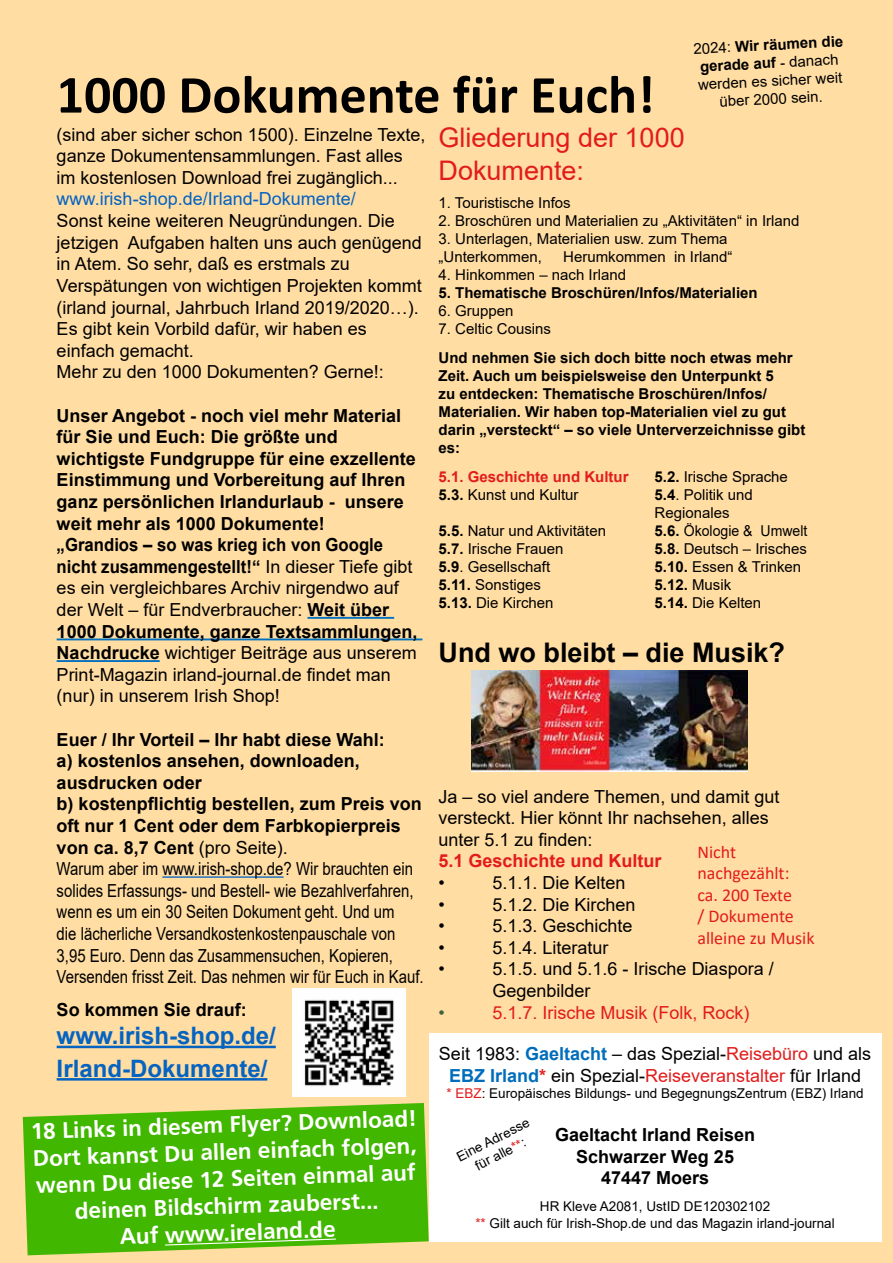
<style>
.page{position:relative;width:893px;height:1263px;background:#ffdda3}
.page>*{position:absolute;margin:0;border:0;box-sizing:border-box;transform-origin:0 0}
.t1{font:700 54px "Calibri";color:#000}
.t2{font:27px/32.4px "Arial";color:#e21c1c}
.t3{font:700 27px "Arial";color:#000}
.t4{font:700 24px/32.4px "Arial";color:#0563c1}
.t5{font:700 22.5px/27px "Frutiger";color:#fff;text-align:center}
.t6{font:18px/21.6px "Arial";color:#000}
.t7{font:700 18px/21.6px "Arial";color:#000}
.t8{font:18px/21.6px "Calibri";color:#e21c1c}
.t9{font:18px "Arial";color:#0563c1}
.t10{font:18px "Arial";color:#e21c1c}
.t11{font:700 18px "Arial";color:#e21c1c}
.t12{font:18px "Arial";color:#3e623e}
.t13{font:15px/18px "Arial";color:#000}
.t14{font:700 15px/18px "Arial";color:#000}
.t15{font:700 15px "Arial";color:#e21c1c}
.t16{font:15px "Arial";color:#000;scale:.94 1}
.t17{font:13.5px/16.2px "Arial";color:#000;text-align:center}
.s1{font-weight:700}
.s2{font-weight:400}
.s3{font-weight:700;color:#006dbb}
.s4{color:#e21c1c}
.s5{font-weight:700;color:#e21c1c}
</style>
<div class="page">
<hr style="left:307px;top:617px;width:87px;height:2px;background:#0070c0">
<hr style="left:57px;top:638px;width:365px;height:2px;background:#0070c0">
<hr style="left:57px;top:660px;width:103px;height:2px;background:#0070c0">
<hr style="left:162px;top:876px;width:122px;height:2px;background:#0563c1">
<hr style="left:57px;top:1046px;width:219px;height:2px;background:#0563c1">
<hr style="left:57px;top:1078px;width:210px;height:2px;background:#0563c1">
<img style="left:472px;top:670px;width:276px;height:101px">
<img style="left:293px;top:989px;width:113px;height:108px">
<div style="left:429px;top:1033px;width:453px;height:209px;background:#fff"></div>
<svg style="left:23px;top:1103px;width:406px;height:152px;background:#54ba10"></svg>
<svg style="left:164px;top:1238px;width:173px;height:8px"></svg>
<h1 class="t1" style="left:57px;top:56px;width:599px">1000 Dokumente für Euch!</h1>
<p class="t13" style="left:693px;top:40px;width:151px;text-align:center;rotate:-3deg">2024: <span class="s1">Wir räumen die gerade auf</span> - danach werden es sicher weit über 2000 sein.</p>
<p class="t6" style="left:57px;top:123px;width:370px">(sind aber sicher schon 1500). Einzelne Texte, ganze Dokumentensammlungen. Fast alles im kostenlosen Download frei zugänglich...</p>
<p class="t9" style="left:57px;top:187px;width:301px">www.irish-shop.de/Irland-Dokumente/</p>
<p class="t6" style="left:57px;top:210px;width:367px">Sonst keine weiteren Neugründungen. Die jetzigen Aufgaben halten uns auch genügend in Atem. So sehr, daß es erstmals zu Verspätungen von wichtigen Projekten kommt (irland journal, Jahrbuch Irland 2019/2020…).<br>Es gibt kein Vorbild dafür, wir haben es einfach gemacht.<br>Mehr zu den 1000 Dokumenten? Gerne!:</p>
<p class="t7" style="left:57px;top:405px;width:362px">Unser Angebot - noch viel mehr Material für Sie und Euch: Die größte und wichtigste Fundgruppe für eine exzellente Einstimmung und Vorbereitung auf Ihren ganz persönlichen Irlandurlaub - unsere weit mehr als 1000 Dokumente!<br>„Grandios – so was krieg ich von Google nicht zusammengestellt!“ <span class="s2">In dieser Tiefe gibt es ein vergleichbares Archiv nirgendwo auf der Welt – für Endverbraucher:</span> Weit über 1000 Dokumente, ganze Textsammlungen, Nachdrucke <span class="s2">wichtiger Beiträge aus unserem Print-Magazin irland-journal.de findet man (nur) in unserem Irish Shop!</span></p>
<p class="t6" style="left:57px;top:728px;width:369px"><span class="s1">Euer / Ihr Vorteil – Ihr habt diese Wahl:<br>a) kostenlos ansehen, downloaden, ausdrucken oder<br>b) kostenpflichtig bestellen, zum Preis von oft nur 1 Cent oder dem Farbkopierpreis von ca. 8,7 Cent</span> (pro Seite).<br>Warum aber im www.irish-shop.de? Wir brauchten ein solides Erfassungs- und Bestell- wie Bezahlverfahren, wenn es um ein 30 Seiten Dokument geht. Und um<br>die lächerliche Versandkostenkostenpauschale von 3,95 Euro. Denn das Zusammensuchen, Kopieren, Versenden frisst Zeit. Das nehmen wir für Euch in Kauf.</p>
<p class="t7" style="left:57px;top:999px;width:192px">So kommen Sie drauf:</p>
<h3 class="t4" style="left:57px;top:1020px;width:221px">www.irish-shop.de/<br>Irland-Dokumente/</h3>
<p class="t5" style="left:30px;top:1118px;width:388px;rotate:-2deg">18 Links in diesem Flyer? Download!<br>Dort kannst Du allen einfach folgen, wenn Du diese 12 Seiten einmal auf deinen Bildschirm zauberst...<br>Auf www.ireland.de</p>
<h2 class="t2" style="left:439px;top:121px;width:248px">Gliederung der 1000<br>Dokumente:</h2>
<p class="t13" style="left:438px;top:194px;width:134px">1. Touristische Infos</p>
<p class="t13" style="left:438px;top:212px;width:362px">2. Broschüren und Materialien zu „Aktivitäten“ in Irland</p>
<p class="t13" style="left:438px;top:230px;width:291px">3. Unterlagen, Materialien usw. zum Thema „Unterkommen,</p>
<p class="t13" style="left:563px;top:248px;width:171px">Herumkommen in Irland“</p>
<p class="t13" style="left:438px;top:266px;width:189px">4. Hinkommen – nach Irland</p>
<p class="t14" style="left:438px;top:284px;width:321px">5. Thematische Broschüren/Infos/Materialien</p>
<p class="t13" style="left:438px;top:302px;width:77px">6. Gruppen</p>
<p class="t13" style="left:438px;top:320px;width:114px">7. Celtic Cousins</p>
<p class="t14" style="left:438px;top:349px;width:368px">Und nehmen Sie sich doch bitte noch etwas mehr Zeit. Auch um beispielsweise den Unterpunkt 5<br>zu entdecken: Thematische Broschüren/Infos/ Materialien. Wir haben top-Materialien viel zu gut darin „versteckt“ – so viele Unterverzeichnisse gibt es:</p>
<p class="t15" style="left:438px;top:466px;width:192px">5.1. Geschichte und Kultur</p>
<p class="t13" style="left:654px;top:468px;width:135px"><span class="s1">5.2.</span> Irische Sprache</p>
<p class="t13" style="left:438px;top:486px;width:142px"><span class="s1">5.3.</span> Kunst und Kultur</p>
<p class="t13" style="left:654px;top:486px;width:100px"><span class="s1">5.4</span>. Politik und<br>Regionales</p>
<p class="t13" style="left:438px;top:522px;width:169px"><span class="s1">5.5.</span> Natur und Aktivitäten</p>
<p class="t16" style="left:654px;top:520px;width:164px"><span class="s1">5.6.</span> Ökologie &amp; Umwelt</p>
<p class="t13" style="left:438px;top:540px;width:127px"><span class="s1">5.7.</span> Irische Frauen</p>
<p class="t13" style="left:654px;top:540px;width:154px"><span class="s1">5.8.</span> Deutsch – Irisches</p>
<p class="t13" style="left:438px;top:558px;width:113px"><span class="s1">5.9</span>. Gesellschaft</p>
<p class="t13" style="left:654px;top:558px;width:148px"><span class="s1">5.10.</span> Essen &amp; Trinken</p>
<p class="t13" style="left:438px;top:576px;width:104px"><span class="s1">5.11.</span> Sonstiges</p>
<p class="t14" style="left:654px;top:576px;width:78px">5.12. <span class="s2">Musik</span></p>
<p class="t13" style="left:438px;top:594px;width:117px"><span class="s1">5.13.</span> Die Kirchen</p>
<p class="t13" style="left:654px;top:594px;width:108px"><span class="s1">5.14.</span> Die Kelten</p>
<h2 class="t3" style="left:438px;top:634px;width:348px">Und wo bleibt – die Musik?</h2>
<p class="t6" style="left:438px;top:785px;width:342px">Ja – so viel andere Themen, und damit gut versteckt. Hier könnt Ihr nachsehen, alles unter 5.1 zu finden:</p>
<p class="t11" style="left:438px;top:848px;width:225px">5.1 Geschichte und Kultur</p>
<p class="t6" style="left:438px;top:872px;width:8px">•</p>
<p class="t6" style="left:492px;top:872px;width:135px">5.1.1. Die Kelten</p>
<p class="t6" style="left:438px;top:893px;width:8px">•</p>
<p class="t6" style="left:492px;top:893px;width:145px">5.1.2. Die Kirchen</p>
<p class="t6" style="left:438px;top:915px;width:8px">•</p>
<p class="t6" style="left:492px;top:915px;width:142px">5.1.3. Geschichte</p>
<p class="t6" style="left:438px;top:936px;width:8px">•</p>
<p class="t6" style="left:492px;top:936px;width:118px">5.1.4. Literatur</p>
<p class="t6" style="left:438px;top:958px;width:8px">•</p>
<p class="t6" style="left:492px;top:958px;width:283px">5.1.5. und 5.1.6 - Irische Diaspora /<br>Gegenbilder</p>
<p class="t12" style="left:438px;top:1000px;width:8px">•</p>
<p class="t10" style="left:492px;top:1000px;width:259px">5.1.7. Irische Musik (Folk, Rock)</p>
<p class="t8" style="left:697px;top:840px;width:119px">Nicht nachgezählt: ca. 200 Texte<br>/ Dokumente alleine zu Musik</p>
<p class="t6" style="left:439px;top:1043px;width:434px;text-align:center">Seit 1983: <span class="s3">Gaeltacht</span> – das Spezial-<span class="s4">Reisebüro</span> und als<br><span class="s3">EBZ Irland</span><span class="s5">*</span> ein Spezial-<span class="s4">Reiseveranstalter</span> für Irland</p>
<p class="t17" style="left:446px;top:1085px;width:419px"><span class="s4">* EBZ</span>: Europäisches Bildungs- und BegegnungsZentrum (EBZ) Irland</p>
<p class="t7" style="left:555px;top:1124px;width:202px;text-align:center">Gaeltacht Irland Reisen<br>Schwarzer Weg 25<br>47447 Moers</p>
<p class="t17" style="left:475px;top:1198px;width:361px">HR Kleve A2081, UstID DE120302102<br><span class="s4">**</span> Gilt auch für Irish-Shop.de und das Magazin irland-journal</p>
<p class="t17" style="left:454px;top:1150px;width:81px;rotate:-27deg">Eine Adresse für alle<span class="s4">**</span>:</p>
</div>
